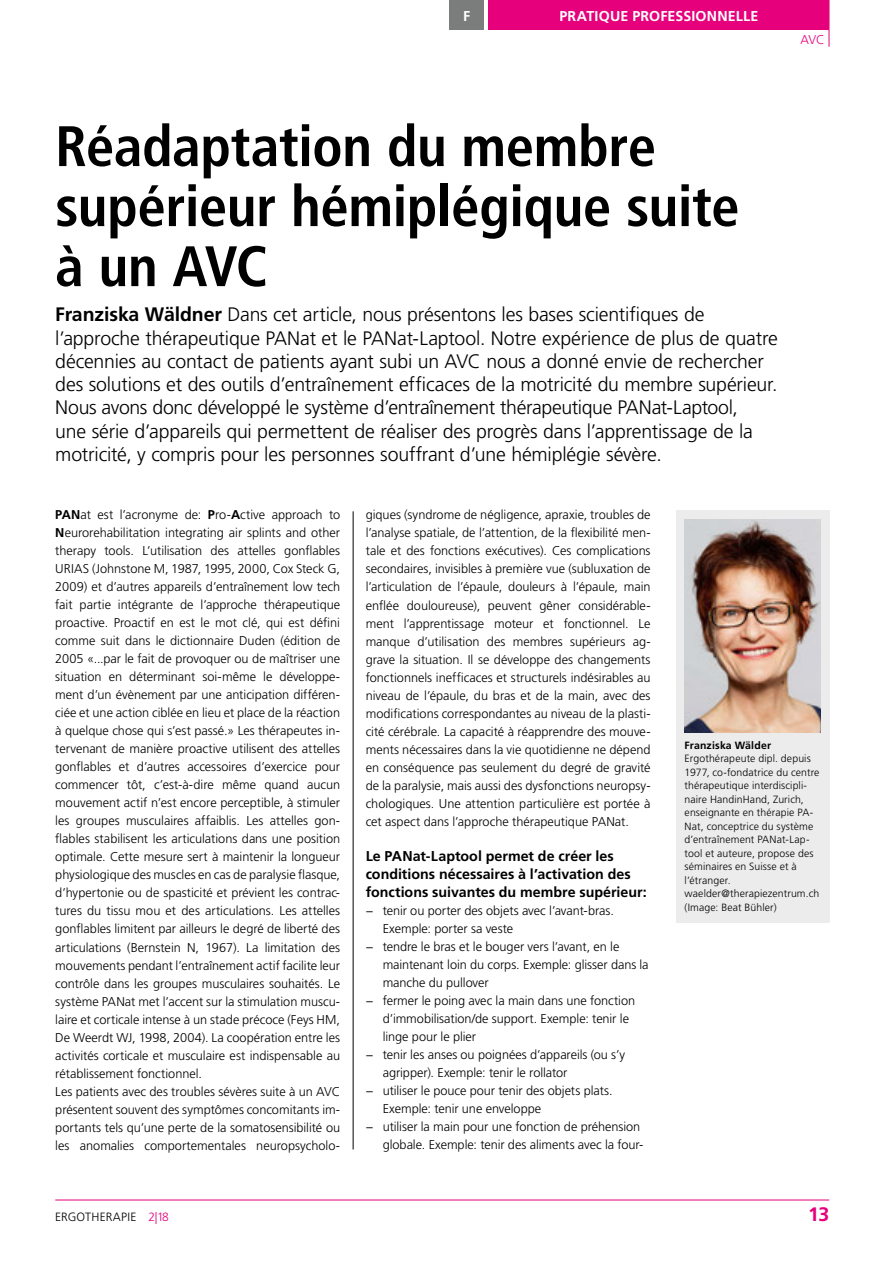
<style>
.page{position:relative;width:893px;height:1263px;background:#fff}
.page>*{position:absolute;margin:0;border:0;box-sizing:border-box;transform-origin:0 0}
.t1{font:700 condensed 57px/60px "Frutiger LT Std";letter-spacing:-.01em;color:#000}
.t2{font:300 19.5px/23.2px "Frutiger LT Std";letter-spacing:-.01em;color:#000}
.t3{font:700 19.5px "Frutiger LT Std";color:#e6007c}
.t4{font:700 14.25px/18px "Frutiger LT Std";color:#000}
.t5{font:700 14.25px "Frutiger LT Std";letter-spacing:.01em;color:#fff}
.t6{font:300 12.75px/18px "Frutiger LT Std";color:#000}
.t7{font:300 12.75px "Frutiger LT Std";color:#e6007c}
.t8{font:300 12px "Frutiger LT Std";letter-spacing:.01em;color:#000}
.t9{font:300 10.5px/13.5px "Frutiger LT Std";letter-spacing:.01em;color:#000}
.t10{font:700 10.5px "Frutiger LT Std";letter-spacing:.015em;color:#000}
.s1{font-weight:700}
.s2{color:#e6007c}
</style>
<div class="page">
<hr style="left:55px;top:1200px;width:774px;height:1px;background:#e6007c">
<div style="left:449px;top:0;width:35px;height:30px;background:#7b7d7c"></div>
<div style="left:489px;top:0;width:340px;height:30px;background:#e6007c"></div>
<svg style="left:829px;top:30px;width:1px;height:17px"></svg>
<hr style="left:829px;top:0;width:1px;height:30px;background:#e6007c">
<hr style="left:353px;top:511px;width:1px;height:638px;background:#000">
<div style="left:676px;top:511px;width:153px;height:412px;background:#ececec"></div>
<img style="left:685px;top:519px;width:136px;height:213px">
<p class="t5" style="left:463px;top:8px;width:9px">F</p>
<p class="t5" style="left:559px;top:8px;width:201px">PRATIQUE PROFESSIONNELLE</p>
<p class="t7" style="left:801px;top:32px;width:26px">AVC</p>
<h1 class="t1" style="left:55px;top:116px;width:686px">Réadaptation du membre supérieur hémiplégique suite à un AVC</h1>
<p class="t2" style="left:55px;top:303px;width:724px"><span class="s1">Franziska Wäldner</span> Dans cet article, nous présentons les bases scientifiques de l’approche thérapeutique PANat et le PANat-Laptool. Notre expérience de plus de quatre décennies au contact de patients ayant subi un AVC nous a donné envie de rechercher des solutions et des outils d’entraînement efficaces de la motricité du membre supérieur.<br>Nous avons donc développé le système d’entraînement thérapeutique PANat-Laptool,<br>une série d’appareils qui permettent de réaliser des progrès dans l’apprentissage de la motricité, y compris pour les personnes souffrant d’une hémiplégie sévère.</p>
<p class="t6" style="left:55px;top:506px;width:286px"><span class="s1">PAN</span>at est l’acronyme de: <span class="s1">P</span>ro-<span class="s1">A</span>ctive approach to <span class="s1">N</span>eurorehabilitation integrating air splints and other therapy tools. L’utilisation des attelles gonflables URIAS (Johnstone M, 1987, 1995, 2000, Cox Steck G, 2009) et d’autres appareils d’entraînement low tech fait partie intégrante de l’approche thérapeutique proactive. Proactif en est le mot clé, qui est défini comme suit dans le dictionnaire Duden (édition de 2005 «...par le fait de provoquer ou de maîtriser une situation en déterminant soi-même le développe&shy;ment d’un évènement par une anticipation différen&shy;ciée et une action ciblée en lieu et place de la réaction à quelque chose qui s’est passé.» Les thérapeutes in&shy;tervenant de manière proactive utilisent des attelles gonflables et d’autres accessoires d’exercice pour commencer tôt, c’est-à-dire même quand aucun mouvement actif n’est encore perceptible, à stimuler les groupes musculaires affaiblis. Les attelles gon&shy;flables stabilisent les articulations dans une position optimale. Cette mesure sert à maintenir la longueur physiologique des muscles en cas de paralysie flasque, d’hypertonie ou de spasticité et prévient les contrac&shy;tures du tissu mou et des articulations. Les attelles gonflables limitent par ailleurs le degré de liberté des articulations (Bernstein N, 1967). La limitation des mouvements pendant l’entraînement actif facilite leur contrôle dans les groupes musculaires souhaités. Le système PANat met l’accent sur la stimulation muscu&shy;laire et corticale intense à un stade précoce (Feys HM, De Weerdt WJ, 1998, 2004). La coopération entre les activités corticale et musculaire est indispensable au rétablissement fonctionnel.<br>Les patients avec des troubles sévères suite à un AVC présentent souvent des symptômes concomitants im&shy;portants tels qu’une perte de la somatosensibilité ou les anomalies comportementales neuropsycholo-</p>
<p class="t6" style="left:366px;top:506px;width:286px;text-align:justify">giques (syndrome de négligence, apraxie, troubles de l’analyse spatiale, de l’attention, de la flexibilité men&shy;tale et des fonctions exécutives). Ces complications secondaires, invisibles à première vue (subluxation de l’articulation de l’épaule, douleurs à l’épaule, main enflée douloureuse), peuvent gêner considérable&shy;ment l’apprentissage moteur et fonctionnel. Le manque d’utilisation des membres supérieurs ag&shy;grave la situation. Il se développe des changements fonctionnels inefficaces et structurels indésirables au niveau de l’épaule, du bras et de la main, avec des modifications correspondantes au niveau de la plasti&shy;cité cérébrale. La capacité à réapprendre des mouve&shy;ments nécessaires dans la vie quotidienne ne dépend en conséquence pas seulement du degré de gravité de la paralysie, mais aussi des dysfonctions neuropsy&shy;chologiques. Une attention particulière est portée à cet aspect dans l’approche thérapeutique PANat.</p>
<p class="t4" style="left:366px;top:847px;width:283px">Le PANat-Laptool permet de créer les conditions nécessaires à l’activation des fonctions suivantes du membre supérieur:</p>
<p class="t6" style="left:366px;top:902px;width:250px">− tenir ou porter des objets avec l’avant-bras.</p>
<p class="t6" style="left:383px;top:920px;width:132px">Exemple: porter sa veste</p>
<p class="t6" style="left:366px;top:938px;width:255px">− tendre le bras et le bouger vers l’avant, en le</p>
<p class="t6" style="left:383px;top:956px;width:267px">maintenant loin du corps. Exemple: glisser dans la</p>
<p class="t6" style="left:383px;top:974px;width:108px">manche du pullover</p>
<p class="t6" style="left:366px;top:992px;width:271px">− fermer le poing avec la main dans une fonction</p>
<p class="t6" style="left:383px;top:1010px;width:248px">d’immobilisation/de support. Exemple: tenir le</p>
<p class="t6" style="left:383px;top:1028px;width:95px">linge pour le plier</p>
<p class="t6" style="left:366px;top:1046px;width:261px">− tenir les anses ou poignées d’appareils (ou s’y</p>
<p class="t6" style="left:383px;top:1064px;width:186px">agripper). Exemple: tenir le rollator</p>
<p class="t6" style="left:366px;top:1082px;width:248px">− utiliser le pouce pour tenir des objets plats.</p>
<p class="t6" style="left:383px;top:1100px;width:160px">Exemple: tenir une enveloppe</p>
<p class="t6" style="left:366px;top:1118px;width:276px">− utiliser la main pour une fonction de préhension</p>
<p class="t6" style="left:383px;top:1136px;width:262px">globale. Exemple: tenir des aliments avec la four-</p>
<p class="t10" style="left:685px;top:739px;width:88px">Franziska Wälder</p>
<p class="t9" style="left:685px;top:752px;width:136px">Ergothérapeute dipl. depuis<br>1977, co-fondatrice du centre thérapeutique interdiscipli&shy;naire HandinHand, Zurich, enseignante en thérapie PA-<br>Nat, conceptrice du système d’entraînement PANat-Lap&shy;tool et auteure, propose des séminaires en Suisse et à l’étranger. waelder@therapiezentrum.ch (Image: Beat Bühler)</p>
<p class="t8" style="left:55px;top:1210px;width:115px">ERGOTHERAPIE <span class="s2">2|18</span></p>
<h2 class="t3" style="left:808px;top:1203px;width:22px">13</h2>
</div>
